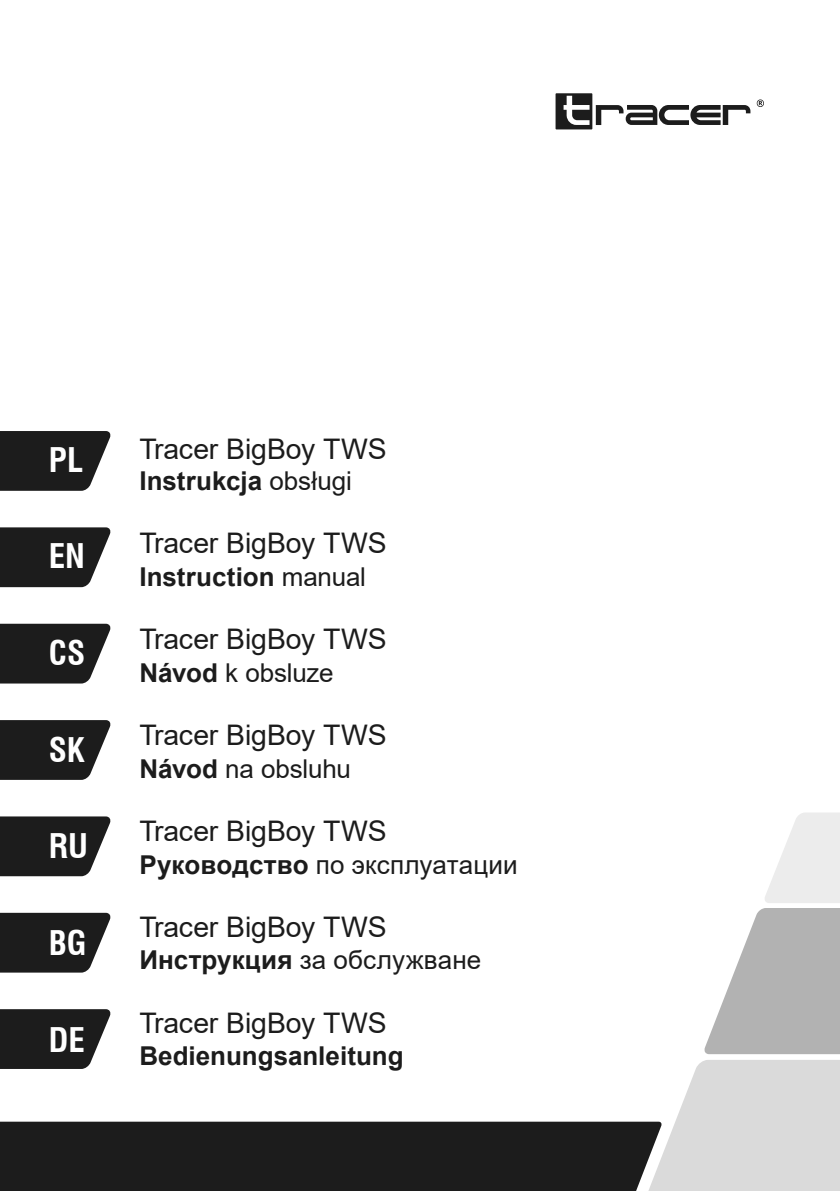
<style>
.page{position:relative;width:840px;height:1191px;background:#fff}
.page>*{position:absolute;margin:0;border:0;box-sizing:border-box;transform-origin:0 0}
.t1{font:700 condensed 33.2px "Swiss 721 BT";letter-spacing:-.005em;color:#fff}
.t2{font:28.4px "Arial";letter-spacing:-.005em;color:#1c1c1c}
.t3{font:26px "Arial";color:#1c1c1c}
.t4{font:700 26px "Arial";color:#1c1c1c}
.s1{font-weight:400}
.s2{font-weight:700}
</style>
<div class="page">
<div style="left:0;top:1121px;width:626px;height:70px;background:#1c1c1c"></div>
<svg style="left:626px;top:813px;width:213px;height:378px"></svg>
<div style="left:555px;top:93px;width:37px;height:36px;background:#1c1c1c"></div>
<svg style="left:756px;top:99px;width:7px;height:8px"></svg>
<svg style="left:595px;top:105px;width:155px;height:20px"></svg>
<svg style="left:563px;top:96px;width:26px;height:29px"></svg>
<svg style="left:0;top:431px;width:111px;height:60px;background:#333"></svg>
<svg style="left:0;top:527px;width:111px;height:60px;background:#333"></svg>
<svg style="left:0;top:624px;width:111px;height:59px;background:#323232"></svg>
<svg style="left:0;top:720px;width:111px;height:60px;background:#333"></svg>
<svg style="left:0;top:816px;width:111px;height:60px;background:#343434"></svg>
<svg style="left:0;top:912px;width:111px;height:60px;background:#353535"></svg>
<svg style="left:0;top:1009px;width:111px;height:60px;background:#333"></svg>
<p class="t1" style="left:49px;top:440px;width:36px">PL</p>
<p class="t1" style="left:49px;top:536px;width:38px">EN</p>
<p class="t1" style="left:49px;top:633px;width:38px">CS</p>
<p class="t1" style="left:49px;top:729px;width:37px">SK</p>
<p class="t1" style="left:49px;top:826px;width:40px">RU</p>
<p class="t1" style="left:49px;top:923px;width:39px">BG</p>
<p class="t1" style="left:49px;top:1019px;width:37px">DE</p>
<p class="t2" style="left:139px;top:429px;width:248px">Tracer BigBoy TWS</p>
<p class="t4" style="left:139px;top:462px;width:214px">Instrukcja <span class="s1">obsługi</span></p>
<p class="t2" style="left:139px;top:524px;width:248px">Tracer BigBoy TWS</p>
<p class="t4" style="left:139px;top:558px;width:228px">Instruction <span class="s1">manual</span></p>
<p class="t2" style="left:139px;top:619px;width:248px">Tracer BigBoy TWS</p>
<p class="t3" style="left:139px;top:655px;width:196px"><span class="s2">Návod</span> k obsluze</p>
<p class="t2" style="left:139px;top:715px;width:248px">Tracer BigBoy TWS</p>
<p class="t3" style="left:139px;top:750px;width:213px"><span class="s2">Návod</span> na obsluhu</p>
<p class="t2" style="left:139px;top:811px;width:248px">Tracer BigBoy TWS</p>
<p class="t3" style="left:139px;top:846px;width:379px"><span class="s2">Руководство</span> по эксплуатации</p>
<p class="t2" style="left:139px;top:907px;width:248px">Tracer BigBoy TWS</p>
<p class="t3" style="left:139px;top:942px;width:343px"><span class="s2">Инструкция</span> за обслужване</p>
<p class="t2" style="left:139px;top:1003px;width:248px">Tracer BigBoy TWS</p>
<p class="t4" style="left:139px;top:1037px;width:265px">Bedienungsanleitung</p>
</div>
